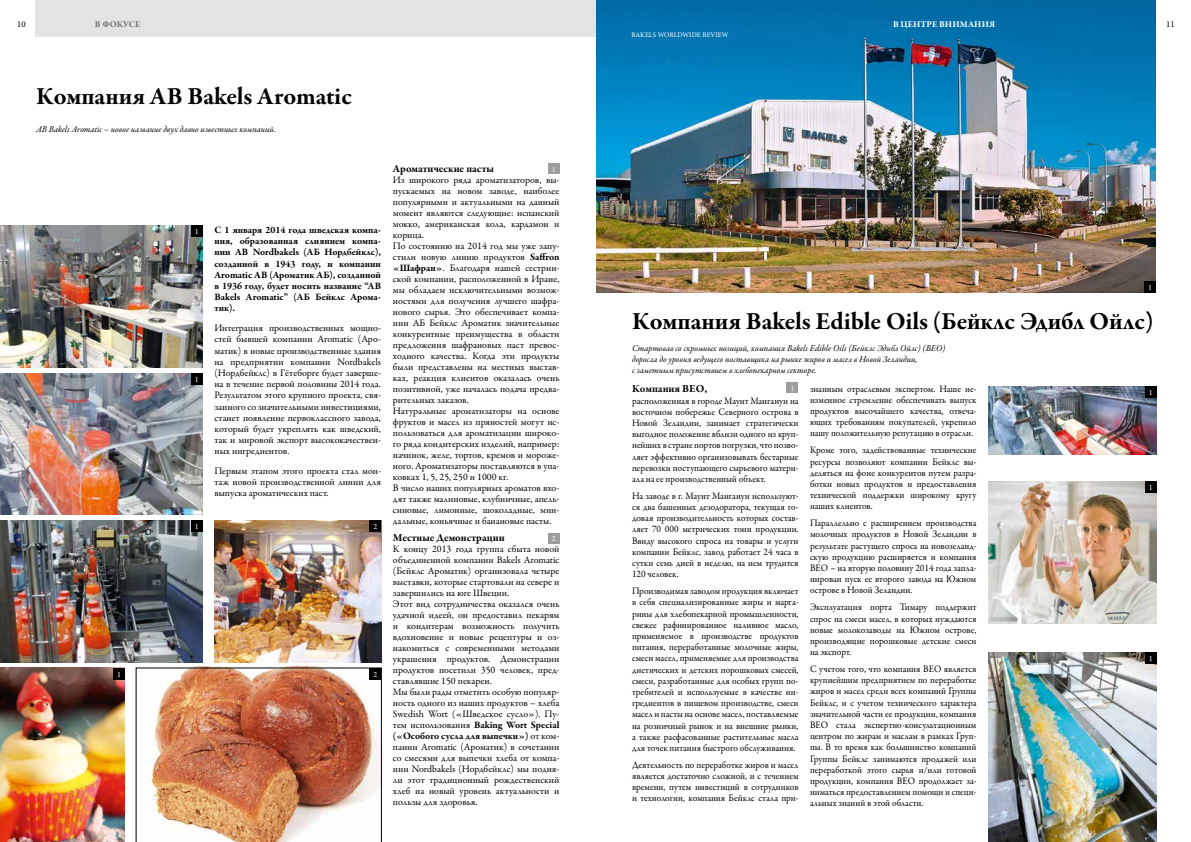
<style>
.page{position:relative;width:1191px;height:842px;background:#fff}
.page>*{position:absolute;margin:0;border:0;box-sizing:border-box;transform-origin:0 0}
.t1{font:700 25px "Garamond Premr Pro";letter-spacing:-.005em;color:#000}
.t2{font:700 11px "Garamond Premr Pro";letter-spacing:-.005em;color:#000}
.t3{font:10px/11.2px "Garamond Premr Pro";color:#000;text-align:justify;scale:.94 1}
.t4{font:10px/11px "Garamond Premr Pro";color:#000;text-align:justify}
.t5{font:700 10px/11.2px "Garamond Premr Pro";letter-spacing:-.005em;color:#000;text-align:justify}
.t6{font:italic 9px/11.2px "Garamond Premr Pro";color:#000}
.t7{font:700 9px "Garamond Premr Pro";letter-spacing:.005em;color:#fff}
.t8{font:700 9px "Garamond Premr Pro";letter-spacing:-.01em;color:#706f6f}
.t9{font:9px "Minion Pro";color:#000}
.t10{font:8px "Garamond Premr Pro";color:#fff}
.t11{font:7px "Minion Pro";color:#fff}
.s1{font-weight:700}
</style>
<div class="page">
<div style="left:35px;top:0;width:560px;height:37px;background:#e3e3e3"></div>
<img style="left:596px;top:0;width:559px;height:293px">
<img style="left:214px;top:521px;width:167px;height:141px">
<img style="left:0;top:226px;width:203px;height:141px">
<img style="left:0;top:373px;width:203px;height:142px">
<img style="left:0;top:521px;width:203px;height:141px">
<img style="left:0;top:668px;width:125px;height:174px">
<img style="left:136px;top:668px;width:246px;height:174px">
<img style="left:989px;top:387px;width:167px;height:68px">
<img style="left:989px;top:482px;width:167px;height:141px">
<img style="left:989px;top:652px;width:167px;height:190px">
<div style="left:548px;top:163px;width:11px;height:11px;background:#9d9d9c"></div>
<div style="left:548px;top:533px;width:11px;height:10px;background:#9d9d9c"></div>
<div style="left:191px;top:226px;width:11px;height:11px;background:#000"></div>
<div style="left:191px;top:373px;width:11px;height:11px;background:#000"></div>
<div style="left:191px;top:520px;width:11px;height:12px;background:#000"></div>
<div style="left:114px;top:668px;width:11px;height:11px;background:#000"></div>
<div style="left:370px;top:520px;width:11px;height:12px;background:#000"></div>
<div style="left:370px;top:668px;width:11px;height:11px;background:#000"></div>
<div style="left:786px;top:382px;width:12px;height:11px;background:#9d9d9c"></div>
<div style="left:1144px;top:282px;width:11px;height:11px;background:#000"></div>
<div style="left:1145px;top:387px;width:11px;height:11px;background:#000"></div>
<div style="left:1145px;top:482px;width:11px;height:11px;background:#000"></div>
<div style="left:1145px;top:652px;width:11px;height:11px;background:#000"></div>
<p class="t9" style="left:17px;top:18px;width:10px">10</p>
<p class="t9" style="left:1166px;top:18px;width:10px">11</p>
<p class="t11" style="left:631px;top:30px;width:99px">BAKELS WORLDWIDE REVIEW</p>
<p class="t7" style="left:893px;top:19px;width:103px">В ЦЕНТРЕ ВНИМАНИЯ</p>
<p class="t8" style="left:95px;top:19px;width:47px">В ФОКУСЕ</p>
<h1 class="t1" style="left:36px;top:81px;width:317px">Компания AB Bakels Aromatic</h1>
<p class="t6" style="left:36px;top:124px;width:241px">AB Bakels Aromatic – новое название двух давно известных компаний.</p>
<p class="t10" style="left:117px;top:669px;width:5px">1</p>
<p class="t10" style="left:195px;top:227px;width:5px">1</p>
<p class="t10" style="left:195px;top:374px;width:5px">1</p>
<p class="t10" style="left:195px;top:522px;width:5px">1</p>
<p class="t5" style="left:214px;top:224px;width:168px">С 1 января 2014 года шведская компа&shy;ния, образованная слиянием компа&shy;нии AB Nordbakels (АБ Нордбейклс), созданной в 1943 году, и компании Aromatic AB (Ароматик АБ), созданной в 1936 году, будет носить название “AB Bakels Aromatic” (АБ Бейклс Арома&shy;тик).</p>
<p class="t4" style="left:214px;top:323px;width:168px">Интеграция производственных мощно&shy;стей бывшей компании Aromatic (Аро&shy;матик) в новые производственные здания на предприятии компании Nordbakels (Нордбейклс) в Гётеборге будет заверше&shy;на в течение первой половины 2014 года.<br>Результатом этого крупного проекта, свя&shy;занного со значительными инвестициями, станет появление первоклассного завода, который будет укреплять как шведский, так и мировой экспорт высококачествен&shy;ных ингредиентов.</p>
<p class="t4" style="left:214px;top:465px;width:168px">Первым этапом этого проекта стал мон&shy;таж новой производственной линии для выпуска ароматических паст.</p>
<p class="t10" style="left:373px;top:522px;width:5px">2</p>
<p class="t10" style="left:373px;top:669px;width:5px">2</p>
<p class="t2" style="left:393px;top:162px;width:102px">Ароматические пасты</p>
<p class="t4" style="left:393px;top:174px;width:168px;text-align:left">Из широкого ряда ароматизаторов, вы&shy;пускаемых на новом заводе, наиболее популярными и актуальными на данный момент являются следующие: испанский мокко, американская кола, кардамон и корица.<br>По состоянию на 2014 год мы уже запу&shy;стили новую линию продуктов <span class="s1">Saffron «Шафран»</span>. Благодаря нашей сестрин&shy;ской компании, расположенной в Иране, мы обладаем исключительными возмож&shy;ностями для получения лучшего шафра&shy;нового сырья. Это обеспечивает компа&shy;нии АБ Бейклс Ароматик значительные конкурентные преимущества в области предложения шафрановых паст превос&shy;ходного качества. Когда эти продукты были представлены на местных выстав&shy;ках, реакция клиентов оказалась очень позитивной, уже началась подача предва&shy;рительных заказов.<br>Натуральные ароматизаторы на основе фруктов и масел из пряностей могут ис&shy;пользоваться для ароматизации широко&shy;го ряда кондитерских изделий, например: начинок, желе, тортов, кремов и мороже&shy;ного. Ароматизаторы поставляются в упа&shy;ковках 1, 5, 25, 250 и 1000 кг.<br>В число наших популярных ароматов вхо&shy;дят также малиновые, клубничные, апель&shy;синовые, лимонные, шоколадные, мин&shy;дальные, коньячные и банановые пасты.</p>
<p class="t2" style="left:393px;top:531px;width:113px">Местные Демонстрации</p>
<p class="t4" style="left:393px;top:543px;width:168px;text-align:left">К концу 2013 года группа сбыта новой объединенной компании Bakels Aromatic (Бейклс Ароматик) организовала четыре выставки, которые стартовали на севере и завершились на юге Швеции.<br>Этот вид сотрудничества оказался очень удачной идеей, он предоставил пекарям и кондитерам возможность получить вдохновение и новые рецептуры и оз&shy;накомиться с современными методами украшения продуктов. Демонстрации продуктов посетили 350 человек, пред&shy;ставлявшие 150 пекарен.<br>Мы были рады отметить особую популяр&shy;ность одного из наших продуктов – хлеба Swedish Wort («Шведское сусло»). Пу&shy;тем использования <span class="s1">Baking Wort Special («Особого сусла для выпечки»)</span> от ком&shy;пании Aromatic (Ароматик) в сочетании со смесями для выпечки хлеба от компа&shy;нии Nordbakels (Нордбейклс) мы подня&shy;ли этот традиционный рождественский хлеб на новый уровень актуальности и пользы для здоровья.</p>
<p class="t10" style="left:552px;top:164px;width:5px">1</p>
<p class="t10" style="left:552px;top:534px;width:5px">2</p>
<p class="t10" style="left:1148px;top:283px;width:5px">1</p>
<h1 class="t1" style="left:632px;top:305px;width:522px">Компания Bakels Edible Oils (Бейклс Эдибл Ойлс)</h1>
<p class="t6" style="left:632px;top:343px;width:315px">Стартовав со скромных позиций, компания Bakels Edible Oils (Бейклс Эдибл Ойлс) (BEO) доросла до уровня ведущего поставщика на рынке жиров и масел в Новой Зеландии,<br>с заметным присутствием в хлебопекарном секторе.</p>
<p class="t2" style="left:632px;top:382px;width:77px">Компания BEO,</p>
<p class="t3" style="left:632px;top:395px;width:179px">расположенная в городе Маунт Мангануи на восточном побережье Северного острова в Новой Зеландии, занимает стратегически выгодное положение вблизи одного из круп&shy;нейших в стране портов погрузки, что позво&shy;ляет эффективно организовывать бестарные перевозки поступающего сырьевого матери&shy;ала на ее производственный объект.</p>
<p class="t3" style="left:632px;top:490px;width:179px">На заводе в г. Маунт Мангануи используют&shy;ся два башенных дезодоратора, текущая го&shy;довая производительность которых состав&shy;ляет 70 000 метрических тонн продукции.<br>Ввиду высокого спроса на товары и услуги компании Бейклс, завод работает 24 часа в сутки семь дней в неделю, на нем трудится 120 человек.</p>
<p class="t3" style="left:632px;top:586px;width:179px">Производимая заводом продукция включает в себя специализированные жиры и марга&shy;рины для хлебопекарной промышленности, свежее рафинированное наливное масло, применяемое в производстве продуктов питания, переработанные молочные жиры, смеси масел, применяемые для производства диетических и детских порошковых смесей, смеси, разработанные для особых групп по&shy;требителей и используемые в качестве ин&shy;гредиентов в пищевом производстве, смеси масел и пасты на основе масел, поставляемые на розничный рынок и на внешние рынки, а также расфасованные растительные масла для точек питания быстрого обслуживания.</p>
<p class="t3" style="left:632px;top:759px;width:179px">Деятельность по переработке жиров и масел является достаточно сложной, и с течением времени, путем инвестиций в сотрудников и технологии, компания Бейклс стала при-</p>
<p class="t10" style="left:790px;top:383px;width:5px">1</p>
<p class="t3" style="left:810px;top:383px;width:179px">знанным отраслевым экспертом. Наше не&shy;изменное стремление обеспечивать выпуск продуктов высочайшего качества, отвеча&shy;ющих требованиям покупателей, укрепило нашу положительную репутацию в отрасли.</p>
<p class="t3" style="left:810px;top:445px;width:179px">Кроме того, задействованные технические ресурсы позволяют компании Бейклс вы&shy;деляться на фоне конкурентов путем разра&shy;ботки новых продуктов и предоставления технической поддержки широкому кругу наших клиентов.</p>
<p class="t3" style="left:810px;top:518px;width:179px">Параллельно с расширением производства молочных продуктов в Новой Зеландии в результате растущего спроса на новозеланд&shy;скую продукцию расширяется и компания BEO – на вторую половину 2014 года запла&shy;нирован пуск ее второго завода на Южном острове в Новой Зеландии.</p>
<p class="t3" style="left:810px;top:602px;width:179px">Эксплуатация порта Тимару поддержит спрос на смеси масел, в которых нуждаются новые молокозаводы на Южном острове, производящие порошковые детские смеси на экспорт.</p>
<p class="t3" style="left:810px;top:663px;width:179px">С учетом того, что компания BEO является крупнейшим предприятием по переработке жиров и масел среди всех компаний Группы Бейклс, и с учетом технического характера значительной части ее продукции, компания BEO стала экспертно-консультационным центром по жирам и маслам в рамках Груп&shy;пы. В то время как большинство компаний Группы Бейклс занимаются продажей или переработкой этого сырья и/или готовой продукции, компания BEO продолжает за&shy;ниматься предоставлением помощи и специ&shy;альных знаний в этой области.</p>
<p class="t10" style="left:1148px;top:388px;width:5px">1</p>
<p class="t10" style="left:1148px;top:483px;width:5px">1</p>
<p class="t10" style="left:1148px;top:653px;width:5px">1</p>
</div>
